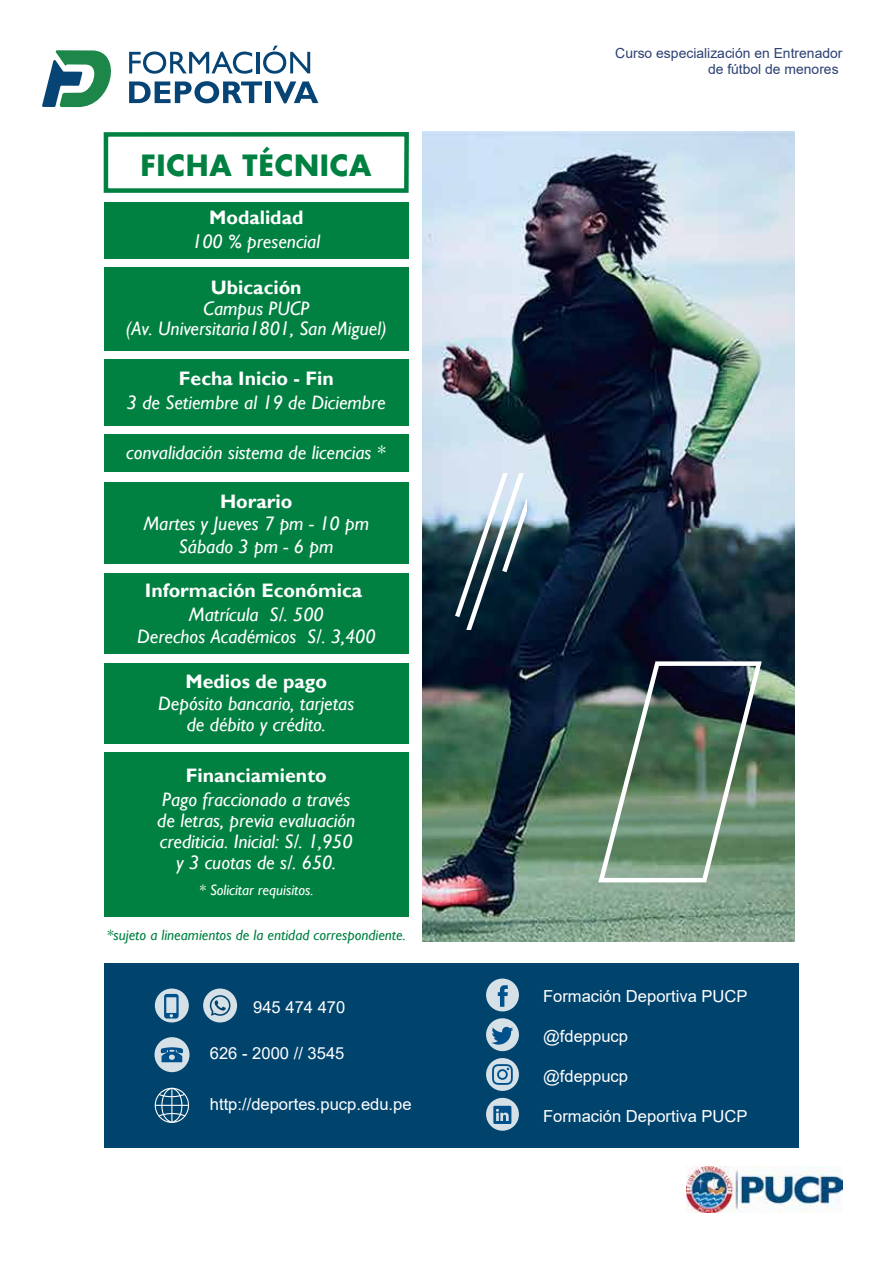
<style>
.page{position:relative;width:893px;height:1263px;background:#fff}
.page>*{position:absolute;margin:0;border:0;box-sizing:border-box;transform-origin:0 0}
.t1{font:700 28.5px "Futura Std";letter-spacing:.02em;color:#008141}
.t2{font:italic 19.5px/21px "Gill Sans";color:#fff;text-align:center}
.t3{font:700 19.5px "Gill Sans";color:#fff}
.t4{font:16.5px "Arial";color:#fff}
.t5{font:italic 15px "Gill Sans";color:#008141}
.t6{font:italic 15px "Gill Sans";color:#fff}
.t7{font:13.95px/16.6px "Arial";color:#2c4072;text-align:right}
</style>
<div class="page">
<div style="left:104px;top:752px;width:304px;height:165px;background:#008141"></div>
<div style="left:104px;top:963px;width:694px;height:185px;background:#00446e"></div>
<div style="left:104px;top:202px;width:304px;height:57px;background:#008141"></div>
<div style="left:104px;top:573px;width:304px;height:81px;background:#008141"></div>
<div style="left:104px;top:482px;width:304px;height:82px;background:#008141"></div>
<div style="left:104px;top:359px;width:304px;height:67px;background:#008141"></div>
<div style="left:104px;top:267px;width:304px;height:83px;background:#008141"></div>
<div style="left:104px;top:132px;width:305px;height:61px;border:4px solid #008141"></div>
<svg style="left:486px;top:1098px;width:33px;height:33px"></svg>
<svg style="left:493px;top:1106px;width:18px;height:18px"></svg>
<svg style="left:486px;top:1018px;width:33px;height:33px"></svg>
<svg style="left:491px;top:1027px;width:22px;height:18px"></svg>
<svg style="left:486px;top:978px;width:33px;height:33px"></svg>
<svg style="left:498px;top:985px;width:10px;height:22px"></svg>
<svg style="left:155px;top:1088px;width:34px;height:35px"></svg>
<svg style="left:155px;top:988px;width:34px;height:34px"></svg>
<svg style="left:164px;top:994px;width:15px;height:24px"></svg>
<div style="left:155px;top:1037px;width:34px;height:35px;background:linear-gradient(to right,#d3dee5,#d6e0e7);border-radius:50%"></div>
<svg style="left:161px;top:1047px;width:22px;height:15px"></svg>
<svg style="left:486px;top:1058px;width:33px;height:33px"></svg>
<svg style="left:492px;top:1064px;width:21px;height:21px"></svg>
<img style="left:686px;top:1167px;width:157px;height:46px">
<svg style="left:42px;top:46px;width:276px;height:61px"></svg>
<div style="left:104px;top:663px;width:304px;height:81px;background:#008141"></div>
<img style="left:422px;top:132px;width:372px;height:809px">
<svg style="left:596px;top:659px;width:169px;height:227px;background:#5d7867"></svg>
<svg style="left:451px;top:474px;width:76px;height:156px;background:#687d8a"></svg>
<svg style="left:203px;top:988px;width:34px;height:34px"></svg>
<svg style="left:210px;top:995px;width:20px;height:21px"></svg>
<div style="left:104px;top:435px;width:304px;height:37px;background:#008141"></div>
<h1 class="t1" style="left:140px;top:146px;width:233px">FICHA TÉCNICA</h1>
<p class="t3" style="left:209px;top:206px;width:96px">Modalidad</p>
<p class="t2" style="left:192px;top:232px;width:129px">100 % presencial</p>
<p class="t3" style="left:211px;top:276px;width:92px">Ubicación</p>
<p class="t2" style="left:126px;top:299px;width:263px;line-height:19.5px">Campus PUCP<br>(Av. Universitaria1801, San Miguel)</p>
<p class="t3" style="left:179px;top:366px;width:156px">Fecha Inicio - Fin</p>
<p class="t2" style="left:127px;top:392px;width:260px">3 de Setiembre al 19 de Diciembre</p>
<p class="t2" style="left:126px;top:442px;width:261px">convalidación sistema de licencias *</p>
<p class="t3" style="left:220px;top:490px;width:74px">Horario</p>
<p class="t2" style="left:143px;top:513px;width:227px;line-height:22.5px">Martes y Jueves 7 pm - 10 pm<br>Sábado 3 pm - 6 pm</p>
<p class="t3" style="left:145px;top:578px;width:219px">Información Económica</p>
<p class="t2" style="left:137px;top:604px;width:240px;line-height:21.8px">Matrícula S/. 500<br>Derechos Académicos S/. 3,400</p>
<p class="t3" style="left:186px;top:670px;width:143px">Medios de pago</p>
<p class="t2" style="left:158px;top:693px;width:198px">Depósito bancario, tarjetas de débito y crédito.</p>
<p class="t3" style="left:186px;top:764px;width:143px">Financiamiento</p>
<p class="t2" style="left:157px;top:790px;width:199px">Pago fraccionado a través de letras, previa evaluación crediticia. Inicial: S/. 1,950 y 3 cuotas de s/. 650.</p>
<p class="t6" style="left:199px;top:881px;width:116px">* Solicitar requisitos.</p>
<p class="t5" style="left:107px;top:926px;width:300px">*sujeto a lineamientos de la entidad correspondiente.</p>
<p class="t4" style="left:253px;top:996px;width:94px">945 474 470</p>
<p class="t4" style="left:210px;top:1042px;width:136px">626 - 2000 // 3545</p>
<p class="t4" style="left:210px;top:1092px;width:203px">http://deportes.pucp.edu.pe</p>
<p class="t7" style="left:615px;top:44px;width:229px">Curso especialización en Entrenador de fútbol de menores</p>
<p class="t4" style="left:543px;top:985px;width:206px">Formación Deportiva PUCP</p>
<p class="t4" style="left:543px;top:1025px;width:87px">@fdeppucp</p>
<p class="t4" style="left:543px;top:1065px;width:87px">@fdeppucp</p>
<p class="t4" style="left:543px;top:1104px;width:206px">Formación Deportiva PUCP</p>
</div>
